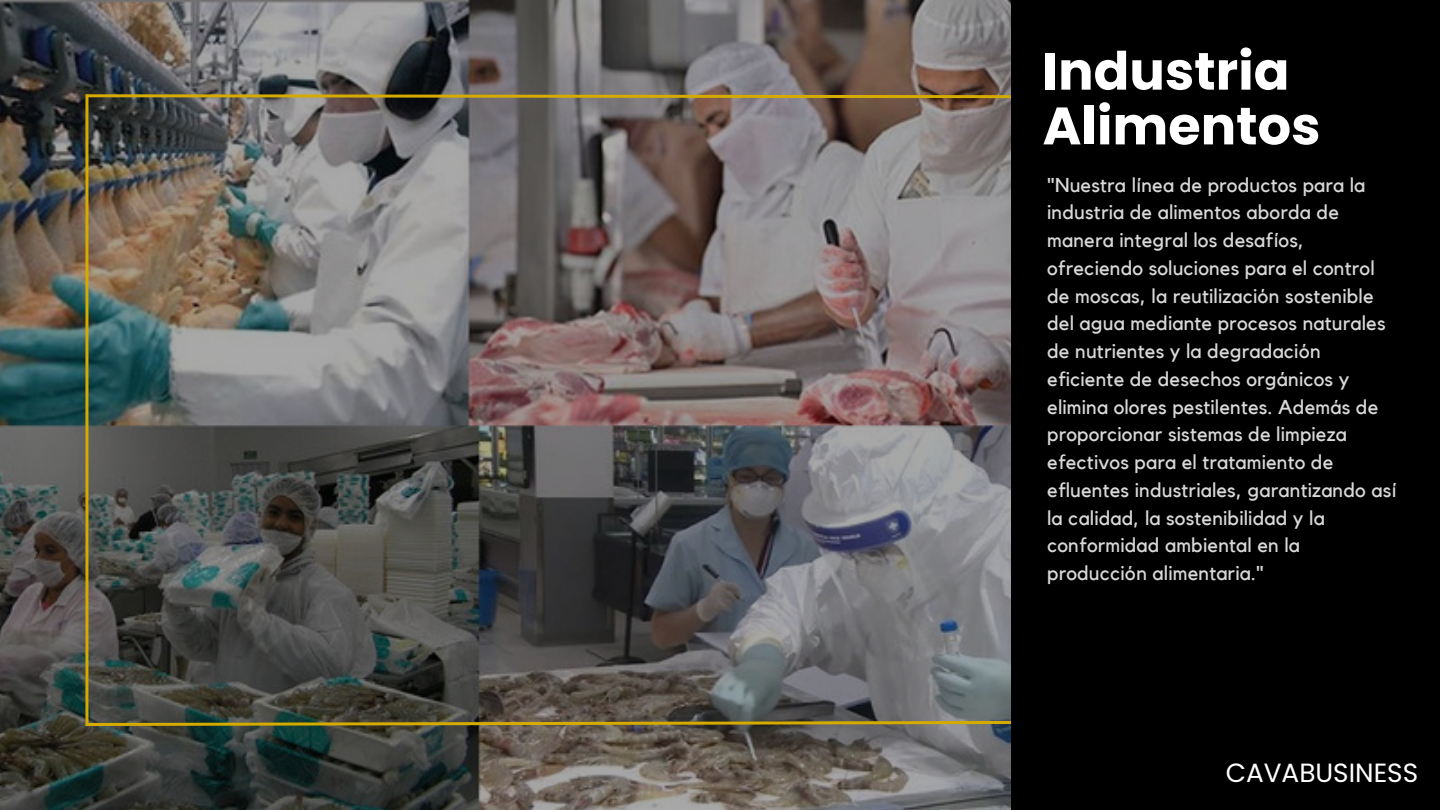
<style>
.page{position:relative;width:1440px;height:810px;background:#fff}
.page>*{position:absolute;margin:0;border:0;box-sizing:border-box;transform-origin:0 0}
.t1{font:700 52.7px "Poppins";color:#fff}
.t2{font:26.3px "Poppins";color:#fff}
.t3{font:20px/27.8px "Kollektif";letter-spacing:.01em;color:#d9d9d9}
</style>
<div class="page">
<img style="left:0;top:0;width:1011px;height:810px">
<img style="left:84px;top:93px;width:927px;height:7px">
<img style="left:82px;top:718px;width:929px;height:10px">
<hr style="left:85px;top:94px;width:3px;height:629px;background:#d6ab00">
<div style="left:1011px;top:0;width:429px;height:810px;background:#000"></div>
<p class="t1" style="left:1043px;top:34px;width:248px">Industria</p>
<p class="t1" style="left:1043px;top:89px;width:279px">Alimentos</p>
<p class="t3" style="left:1047px;top:172px;width:351px">"Nuestra línea de productos para la industria de alimentos aborda de manera integral los desafíos, ofreciendo soluciones para el control de moscas, la reutilización sostenible del agua mediante procesos naturales de nutrientes y la degradación eficiente de desechos orgánicos y elimina olores pestilentes. Además de proporcionar sistemas de limpieza efectivos para el tratamiento de efluentes industriales, garantizando así la calidad, la sostenibilidad y la conformidad ambiental en la producción alimentaria."</p>
<p class="t2" style="left:1226px;top:754px;width:194px">CAVABUSINESS</p>
</div>
